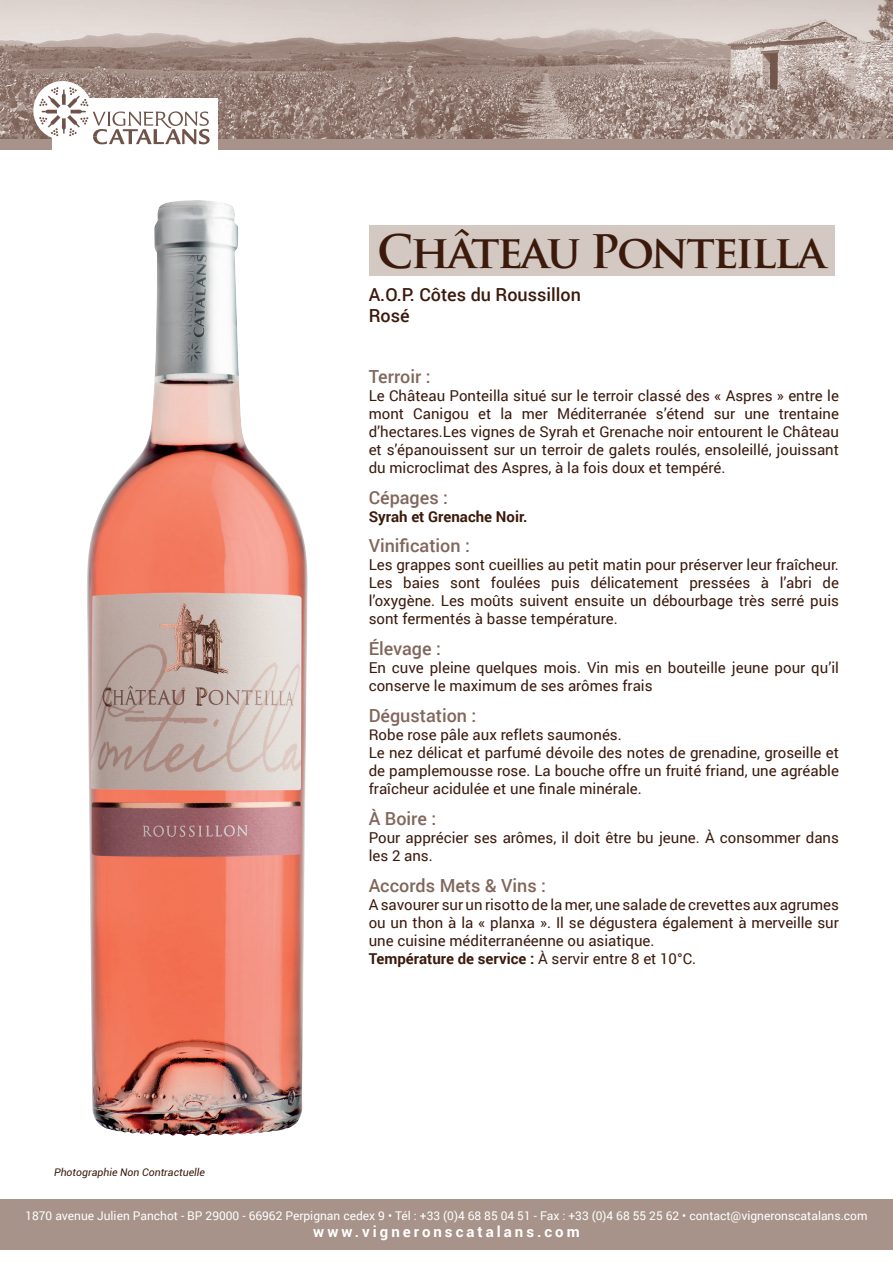
<style>
.page{position:relative;width:893px;height:1263px;background:#fff}
.page>*{position:absolute;margin:0;border:0;box-sizing:border-box;transform-origin:0 0}
.t1{font:700 45px "Trajan Pro";letter-spacing:-.05em;color:#3b1a0c}
.t2{font:500 18px "Roboto";color:#81665b}
.t3{font:500 18px/21px "Roboto";color:#3b1a0c}
.t4{font:15px/18px "Roboto";color:#3b1a0c}
.t5{font:700 15px "Roboto";letter-spacing:.2em;color:#fff}
.t6{font:700 15px "Roboto";color:#3b1a0c}
.t7{font:12px "Roboto";color:#fff}
.t8{font:italic 10.5px "Roboto";color:#3b1a0c}
.s1{font-weight:700}
</style>
<div class="page">
<div style="left:0;top:125px;width:893px;height:25px;background:#a7938a"></div>
<img style="left:0;top:0;width:893px;height:138px">
<div style="left:52px;top:99px;width:166px;height:52px;background:#fff"></div>
<div style="left:33px;top:81px;width:59px;height:59px;background:#fff;border-radius:50%"></div>
<svg style="left:39px;top:87px;width:171px;height:57px"></svg>
<div style="left:0;top:1199px;width:893px;height:50px;background:#a7938a"></div>
<img style="left:87px;top:200px;width:221px;height:936px">
<div style="left:369px;top:225px;width:466px;height:51px;background:#d4c8c2"></div>
<h1 class="t1" style="left:377px;top:223px;width:450px">Château Ponteilla</h1>
<p class="t3" style="left:369px;top:284px;width:214px">A.O.P. Côtes du Roussillon<br>Rosé</p>
<p class="t8" style="left:54px;top:1165px;width:152px">Photographie Non Contractuelle</p>
<p class="t2" style="left:369px;top:364px;width:63px">Terroir :</p>
<p class="t4" style="left:369px;top:386px;width:472px;text-align:justify">Le Château Ponteilla situé sur le terroir classé des « Aspres » entre le mont Canigou et la mer Méditerranée s’étend sur une trentaine d’hectares.Les vignes de Syrah et Grenache noir entourent le Château et s’épanouissent sur un terroir de galets roulés, ensoleillé, jouissant du microclimat des Aspres, à la fois doux et tempéré.</p>
<p class="t2" style="left:369px;top:485px;width:81px">Cépages :</p>
<p class="t6" style="left:369px;top:506px;width:160px">Syrah et Grenache Noir.</p>
<p class="t2" style="left:369px;top:533px;width:103px">Vinification :</p>
<p class="t4" style="left:369px;top:555px;width:472px;text-align:justify">Les grappes sont cueillies au petit matin pour préserver leur fraîcheur.<br>Les baies sont foulées puis délicatement pressées à l’abri de l’oxygène. Les moûts suivent ensuite un débourbage très serré puis sont fermentés à basse température.</p>
<p class="t2" style="left:369px;top:636px;width:74px">Élevage :</p>
<p class="t4" style="left:369px;top:658px;width:472px">En cuve pleine quelques mois. Vin mis en bouteille jeune pour qu’il conserve le maximum de ses arômes frais</p>
<p class="t2" style="left:369px;top:703px;width:109px">Dégustation :</p>
<p class="t4" style="left:369px;top:725px;width:472px">Robe rose pâle aux reflets saumonés.<br>Le nez délicat et parfumé dévoile des notes de grenadine, groseille et de pamplemousse rose. La bouche offre un fruité friand, une agréable fraîcheur acidulée et une finale minérale.</p>
<p class="t2" style="left:369px;top:806px;width:69px">À Boire :</p>
<p class="t4" style="left:369px;top:828px;width:472px">Pour apprécier ses arômes, il doit être bu jeune. À consommer dans les 2 ans.</p>
<p class="t2" style="left:369px;top:872px;width:179px">Accords Mets &amp; Vins :</p>
<p class="t4" style="left:369px;top:895px;width:472px">A savourer sur un risotto de la mer, une salade de crevettes aux agrumes ou un thon à la « planxa ». Il se dégustera également à merveille sur une cuisine méditerranéenne ou asiatique.<br><span class="s1">Température de service :</span> À servir entre 8 et 10°C.</p>
<p class="t7" style="left:25px;top:1207px;width:844px">1870 avenue Julien Panchot - BP 29000 - 66962 Perpignan cedex 9 • Tél : +33 (0)4 68 85 04 51 - Fax : +33 (0)4 68 55 25 62 • contact@vigneronscatalans.com</p>
<p class="t5" style="left:313px;top:1221px;width:268px">www.vigneronscatalans.com</p>
</div>
